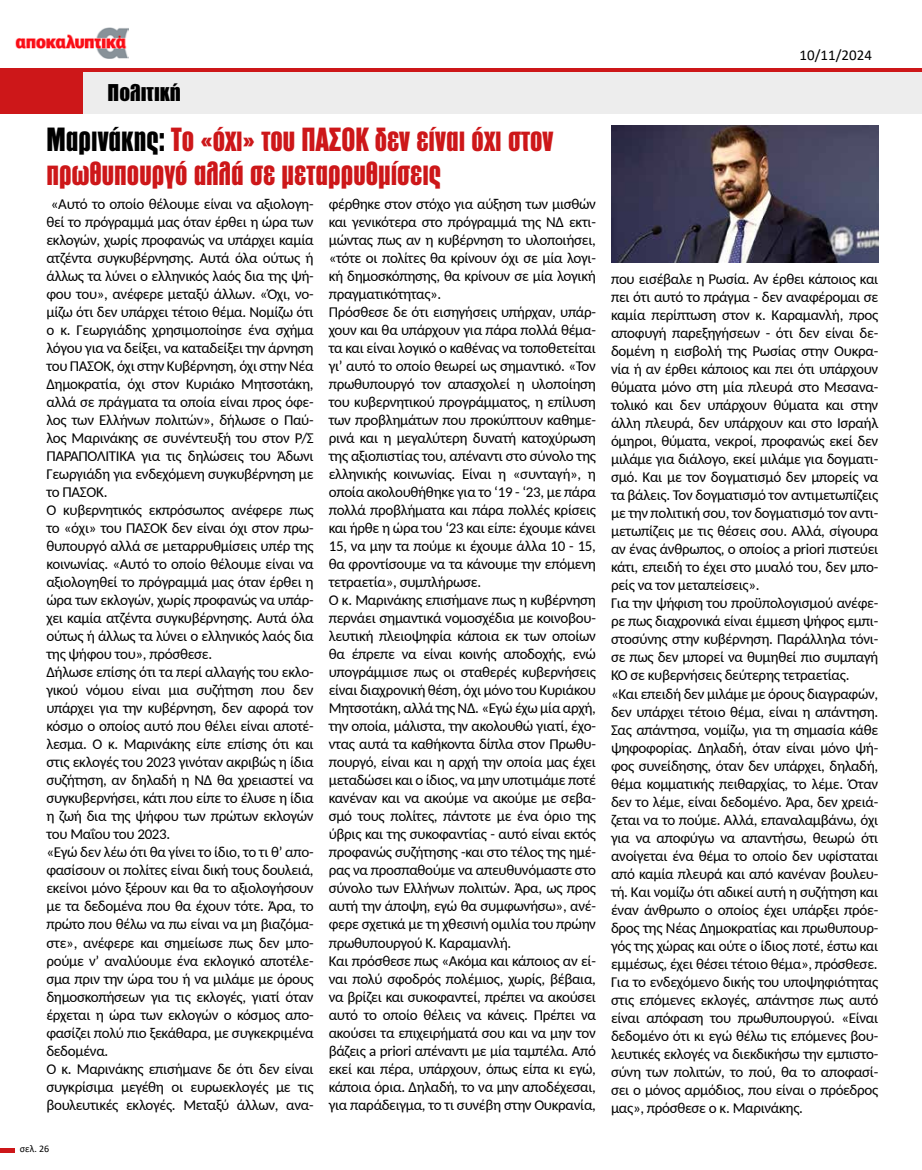
<style>
.page{position:relative;width:922px;height:1170px;background:#fff}
.page>*{position:absolute;margin:0;border:0;box-sizing:border-box;transform-origin:0 0}
.t1{font:800 31.25px/33.8px "PF Fusion Sans";color:#cd1719}
.t2{font:900 22.5px "PF Fusion Sans";color:#000}
.t3{font:15px/18px "Carlito";letter-spacing:-.02em;color:#000}
.t4{font:15px "Calibri";color:#000}
.t5{font:10px "Calibri";color:#000}
.s1{color:#000}
</style>
<div class="page">
<div style="left:0;top:72px;width:921px;height:41px;background:#ededed"></div>
<hr style="left:0;top:68px;width:921px;height:3px;background:#cd1719">
<img style="left:15px;top:27px;width:114px;height:32px">
<svg style="left:0;top:1148px;width:15px;height:3px"></svg>
<div style="left:0;top:72px;width:83px;height:41px;background:#cd1719"></div>
<img style="left:611px;top:126px;width:267px;height:136px">
<h2 class="t2" style="left:108px;top:79px;width:75px">Πολιτική</h2>
<h1 class="t1" style="left:46px;top:122px;width:508px"><span class="s1">Μαρινάκης:</span> Το «όχι» του ΠΑΣΟΚ δεν είναι όχι στον πρωθυπουργό αλλά σε μεταρρυθμίσεις</h1>
<p class="t3" style="left:46px;top:194px;width:269px">«Αυτό το οποίο θέλουμε είναι να αξιολογη&shy;θεί το πρόγραμμά μας όταν έρθει η ώρα των εκλογών, χωρίς προφανώς να υπάρχει καμία ατζέντα συγκυβέρνησης. Αυτά όλα ούτως ή άλλως τα λύνει ο ελληνικός λαός δια της ψή&shy;φου του», ανέφερε μεταξύ άλλων. «Όχι, νο&shy;μίζω ότι δεν υπάρχει τέτοιο θέμα. Νομίζω ότι ο κ. Γεωργιάδης χρησιμοποίησε ένα σχήμα λόγου για να δείξει, να καταδείξει την άρνηση του ΠΑΣΟΚ, όχι στην Κυβέρνηση, όχι στην Νέα Δημοκρατία, όχι στον Κυριάκο Μητσοτάκη, αλλά σε πράγματα τα οποία είναι προς όφε&shy;λος των Ελλήνων πολιτών», δήλωσε ο Παύ&shy;λος Μαρινάκης σε συνέντευξή του στον Ρ/Σ ΠΑΡΑΠΟΛΙΤΙΚΑ για τις δηλώσεις του Άδωνι Γεωργιάδη για ενδεχόμενη συγκυβέρνηση με το ΠΑΣΟΚ.<br>Ο κυβερνητικός εκπρόσωπος ανέφερε πως το «όχι» του ΠΑΣΟΚ δεν είναι όχι στον πρω&shy;θυπουργό αλλά σε μεταρρυθμίσεις υπέρ της κοινωνίας. «Αυτό το οποίο θέλουμε είναι να αξιολογηθεί το πρόγραμμά μας όταν έρθει η ώρα των εκλογών, χωρίς προφανώς να υπάρ&shy;χει καμία ατζέντα συγκυβέρνησης. Αυτά όλα ούτως ή άλλως τα λύνει ο ελληνικός λαός δια της ψήφου του», πρόσθεσε.<br>Δήλωσε επίσης ότι τα περί αλλαγής του εκλο&shy;γικού νόμου είναι μια συζήτηση που δεν υπάρχει για την κυβέρνηση, δεν αφορά τον κόσμο ο οποίος αυτό που θέλει είναι αποτέ&shy;λεσμα. Ο κ. Μαρινάκης είπε επίσης ότι και στις εκλογές του 2023 γινόταν ακριβώς η ίδια συζήτηση, αν δηλαδή η ΝΔ θα χρειαστεί να συγκυβερνήσει, κάτι που είπε το έλυσε η ίδια η ζωή δια της ψήφου των πρώτων εκλογών του Μαΐου του 2023.<br>«Εγώ δεν λέω ότι θα γίνει το ίδιο, το τι θ’ απο&shy;φασίσουν οι πολίτες είναι δική τους δουλειά, εκείνοι μόνο ξέρουν και θα το αξιολογήσουν με τα δεδομένα που θα έχουν τότε. Άρα, το πρώτο που θέλω να πω είναι να μη βιαζόμα&shy;στε», ανέφερε και σημείωσε πως δεν μπο&shy;ρούμε ν’ αναλύουμε ένα εκλογικό αποτέλε&shy;σμα πριν την ώρα του ή να μιλάμε με όρους δημοσκοπήσεων για τις εκλογές, γιατί όταν έρχεται η ώρα των εκλογών ο κόσμος απο&shy;φασίζει πολύ πιο ξεκάθαρα, με συγκεκριμένα δεδομένα.<br>Ο κ. Μαρινάκης επισήμανε δε ότι δεν είναι συγκρίσιμα μεγέθη οι ευρωεκλογές με τις βουλευτικές εκλογές. Μεταξύ άλλων, ανα-</p>
<p class="t3" style="left:328px;top:194px;width:269px">φέρθηκε στον στόχο για αύξηση των μισθών και γενικότερα στο πρόγραμμά της ΝΔ εκτι&shy;μώντας πως αν η κυβέρνηση το υλοποιήσει, «τότε οι πολίτες θα κρίνουν όχι σε μία λογι&shy;κή δημοσκόπησης, θα κρίνουν σε μία λογική πραγματικότητας».<br>Πρόσθεσε δε ότι εισηγήσεις υπήρχαν, υπάρ&shy;χουν και θα υπάρχουν για πάρα πολλά θέμα&shy;τα και είναι λογικό ο καθένας να τοποθετείται γι’ αυτό το οποίο θεωρεί ως σημαντικό. «Τον πρωθυπουργό τον απασχολεί η υλοποίηση του κυβερνητικού προγράμματος, η επίλυση των προβλημάτων που προκύπτουν καθημε&shy;ρινά και η μεγαλύτερη δυνατή κατοχύρωση της αξιοπιστίας του, απέναντι στο σύνολο της ελληνικής κοινωνίας. Είναι η «συνταγή», η οποία ακολουθήθηκε για το ‘19 - ‘23, με πάρα πολλά προβλήματα και πάρα πολλές κρίσεις και ήρθε η ώρα του ‘23 και είπε: έχουμε κάνει 15, να μην τα πούμε κι έχουμε άλλα 10 - 15, θα φροντίσουμε να τα κάνουμε την επόμενη τετραετία», συμπλήρωσε.<br>Ο κ. Μαρινάκης επισήμανε πως η κυβέρνηση περνάει σημαντικά νομοσχέδια με κοινοβου&shy;λευτική πλειοψηφία κάποια εκ των οποίων θα έπρεπε να είναι κοινής αποδοχής, ενώ υπογράμμισε πως οι σταθερές κυβερνήσεις είναι διαχρονική θέση, όχι μόνο του Κυριάκου Μητσοτάκη, αλλά της ΝΔ. «Εγώ έχω μία αρχή, την οποία, μάλιστα, την ακολουθώ γιατί, έχο&shy;ντας αυτά τα καθήκοντα δίπλα στον Πρωθυ&shy;πουργό, είναι και η αρχή την οποία μας έχει μεταδώσει και ο ίδιος, να μην υποτιμάμε ποτέ κανέναν και να ακούμε να ακούμε με σεβα&shy;σμό τους πολίτες, πάντοτε με ένα όριο της ύβρις και της συκοφαντίας - αυτό είναι εκτός προφανώς συζήτησης -και στο τέλος της ημέ&shy;ρας να προσπαθούμε να απευθυνόμαστε στο σύνολο των Ελλήνων πολιτών. Άρα, ως προς αυτή την άποψη, εγώ θα συμφωνήσω», ανέ&shy;φερε σχετικά με τη χθεσινή ομιλία του πρώην πρωθυπουργού Κ. Καραμανλή.<br>Και πρόσθεσε πως «Ακόμα και κάποιος αν εί&shy;ναι πολύ σφοδρός πολέμιος, χωρίς, βέβαια, να βρίζει και συκοφαντεί, πρέπει να ακούσει αυτό το οποίο θέλεις να κάνεις. Πρέπει να ακούσει τα επιχειρήματά σου και να μην τον βάζεις a priori απέναντι με μία ταμπέλα. Από εκεί και πέρα, υπάρχουν, όπως είπα κι εγώ, κάποια όρια. Δηλαδή, το να μην αποδέχεσαι, για παράδειγμα, το τι συνέβη στην Ουκρανία,</p>
<p class="t5" style="left:20px;top:1141px;width:31px">σελ. 26</p>
<p class="t4" style="left:799px;top:44px;width:74px">10/11/2024</p>
<p class="t3" style="left:611px;top:269px;width:269px">που εισέβαλε η Ρωσία. Αν έρθει κάποιος και πει ότι αυτό το πράγμα - δεν αναφέρομαι σε καμία περίπτωση στον κ. Καραμανλή, προς αποφυγή παρεξηγήσεων - ότι δεν είναι δε&shy;δομένη η εισβολή της Ρωσίας στην Ουκρα&shy;νία ή αν έρθει κάποιος και πει ότι υπάρχουν θύματα μόνο στη μία πλευρά στο Μεσανα&shy;τολικό και δεν υπάρχουν θύματα και στην άλλη πλευρά, δεν υπάρχουν και στο Ισραήλ όμηροι, θύματα, νεκροί, προφανώς εκεί δεν μιλάμε για διάλογο, εκεί μιλάμε για δογματι&shy;σμό. Και με τον δογματισμό δεν μπορείς να τα βάλεις. Τον δογματισμό τον αντιμετωπίζεις με την πολιτική σου, τον δογματισμό τον αντι&shy;μετωπίζεις με τις θέσεις σου. Αλλά, σίγουρα αν ένας άνθρωπος, ο οποίος a priori πιστεύει κάτι, επειδή το έχει στο μυαλό του, δεν μπο&shy;ρείς να τον μεταπείσεις».<br>Για την ψήφιση του προϋπολογισμού ανέφε&shy;ρε πως διαχρονικά είναι έμμεση ψήφος εμπι&shy;στοσύνης στην κυβέρνηση. Παράλληλα τόνι&shy;σε πως δεν μπορεί να θυμηθεί πιο συμπαγή ΚΟ σε κυβερνήσεις δεύτερης τετραετίας. «Και επειδή δεν μιλάμε με όρους διαγραφών, δεν υπάρχει τέτοιο θέμα, είναι η απάντηση.<br>Σας απάντησα, νομίζω, για τη σημασία κάθε ψηφοφορίας. Δηλαδή, όταν είναι μόνο ψή&shy;φος συνείδησης, όταν δεν υπάρχει, δηλαδή, θέμα κομματικής πειθαρχίας, το λέμε. Όταν δεν το λέμε, είναι δεδομένο. Άρα, δεν χρειά&shy;ζεται να το πούμε. Αλλά, επαναλαμβάνω, όχι για να αποφύγω να απαντήσω, θεωρώ ότι ανοίγεται ένα θέμα το οποίο δεν υφίσταται από καμία πλευρά και από κανέναν βουλευ&shy;τή. Και νομίζω ότι αδικεί αυτή η συζήτηση και έναν άνθρωπο ο οποίος έχει υπάρξει πρόε&shy;δρος της Νέας Δημοκρατίας και πρωθυπουρ&shy;γός της χώρας και ούτε ο ίδιος ποτέ, έστω και εμμέσως, έχει θέσει τέτοιο θέμα», πρόσθεσε.<br>Για το ενδεχόμενο δικής του υποψηφιότητας στις επόμενες εκλογές, απάντησε πως αυτό είναι απόφαση του πρωθυπουργού. «Είναι δεδομένο ότι κι εγώ θέλω τις επόμενες βου&shy;λευτικές εκλογές να διεκδικήσω την εμπιστο&shy;σύνη των πολιτών, το πού, θα το αποφασί&shy;σει ο μόνος αρμόδιος, που είναι ο πρόεδρος μας», πρόσθεσε ο κ. Μαρινάκης.</p>
</div>
